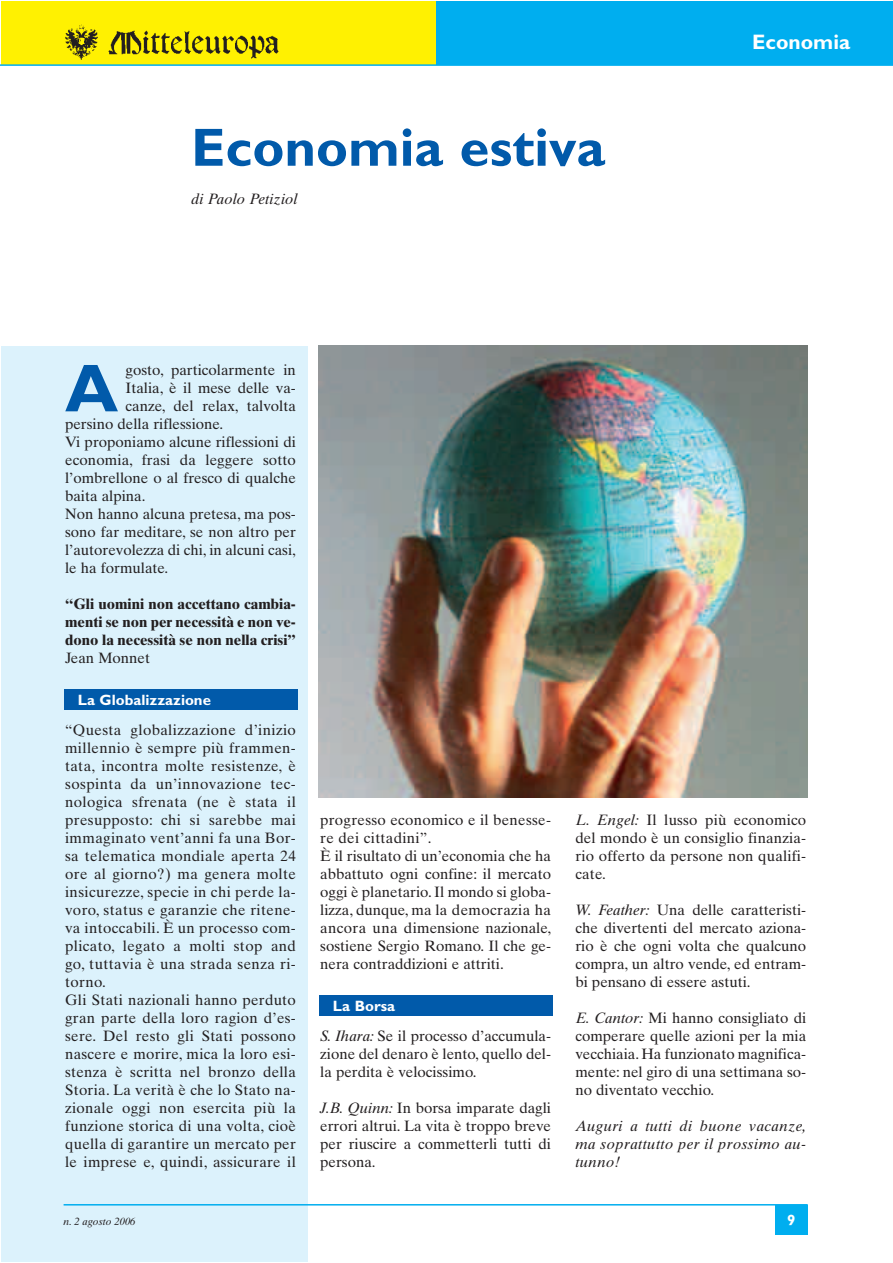
<style>
.page{position:relative;width:893px;height:1263px;background:#fff}
.page>*{position:absolute;margin:0;border:0;box-sizing:border-box;transform-origin:0 0}
.t1{font:700 67.95px "Gill Sans";color:#015aaa}
.t2{font:700 54px "Gill Sans";color:#015aaa}
.t3{font:700 21px "Gill Sans";color:#fff}
.t4{font:15px/18px "Times Ten";letter-spacing:.02em;color:#231f20;text-align:justify}
.t5{font:15px/18px "Times Ten";color:#231f20}
.t6{font:700 15px/18px "Times Ten";color:#231f20;text-align:justify}
.t7{font:italic 15px/18px "Times Ten";letter-spacing:.025em;color:#231f20;text-align:justify}
.t8{font:700 15px "Gill Sans";color:#fff}
.t9{font:italic 15px "Times Ten";color:#231f20}
.t10{font:italic 10.5px "Times Ten";color:#231f20}
.s1{font-style:italic}
</style>
<div class="page">
<div style="left:319px;top:995px;width:234px;height:21px;background:#015aaa"></div>
<div style="left:1px;top:347px;width:306px;height:915px;background:#dcf2fc"></div>
<div style="left:64px;top:689px;width:233px;height:21px;background:#015aaa"></div>
<div style="left:436px;top:1px;width:457px;height:64px;background:#00aeef"></div>
<hr style="left:64px;top:1204px;width:744px;height:1px;background:#00aeef">
<div style="left:775px;top:1205px;width:33px;height:29px;background:#00aeef"></div>
<div style="left:1px;top:1px;width:435px;height:64px;background:#fff101"></div>
<img style="left:108px;top:30px;width:171px;height:29px">
<img style="left:65px;top:24px;width:33px;height:36px">
<hr style="left:1px;top:64px;width:892px;height:2px;background:#00aeef">
<img style="left:319px;top:346px;width:489px;height:452px">
<h2 class="t2" style="left:191px;top:129px;width:415px">Economia estiva</h2>
<p class="t9" style="left:191px;top:193px;width:108px">di Paolo Petiziol</p>
<h3 class="t3" style="left:752px;top:34px;width:99px">Economia</h3>
<h1 class="t1" style="left:65px;top:365px;width:55px">A</h1>
<p class="t5" style="left:126px;top:363px;width:172px">gosto, particolarmente in</p>
<p class="t5" style="left:126px;top:381px;width:172px">Italia, è il mese delle va-</p>
<p class="t5" style="left:126px;top:399px;width:172px">canze, del relax, talvolta</p>
<p class="t5" style="left:65px;top:417px;width:160px">persino della riflessione.</p>
<p class="t5" style="left:65px;top:435px;width:232px">Vi proponiamo alcune riflessioni di</p>
<p class="t4" style="left:65px;top:453px;width:232px">economia, frasi da leggere sotto</p>
<p class="t5" style="left:65px;top:471px;width:232px">l’ombrellone o al fresco di qualche</p>
<p class="t5" style="left:65px;top:489px;width:82px">baita alpina.</p>
<p class="t5" style="left:65px;top:507px;width:232px">Non hanno alcuna pretesa, ma pos-</p>
<p class="t5" style="left:65px;top:525px;width:232px">sono far meditare, se non altro per</p>
<p class="t5" style="left:65px;top:543px;width:232px">l’autorevolezza di chi, in alcuni casi,</p>
<p class="t5" style="left:65px;top:561px;width:105px">le ha formulate.</p>
<p class="t6" style="left:65px;top:597px;width:232px">“Gli uomini non accettano cambia&shy;menti se non per necessità e non ve&shy;dono la necessità se non nella crisi”</p>
<p class="t5" style="left:65px;top:651px;width:87px">Jean Monnet</p>
<p class="t8" style="left:78px;top:694px;width:135px">La Globalizzazione</p>
<p class="t4" style="left:65px;top:723px;width:232px;text-align:left">“Questa globalizzazione d’inizio millennio è sempre più frammen&shy;tata, incontra molte resistenze, è sospinta da un’innovazione tec&shy;nologica sfrenata (ne è stata il presupposto: chi si sarebbe mai immaginato vent’anni fa una Bor&shy;sa telematica mondiale aperta 24 ore al giorno?) ma genera molte insicurezze, specie in chi perde la&shy;voro, status e garanzie che ritene&shy;va intoccabili. È un processo com&shy;plicato, legato a molti stop and go, tuttavia è una strada senza ri&shy;torno.<br>Gli Stati nazionali hanno perduto gran parte della loro ragion d’es&shy;sere. Del resto gli Stati possono nascere e morire, mica la loro esi&shy;stenza è scritta nel bronzo della<br>Storia. La verità è che lo Stato na&shy;zionale oggi non esercita più la funzione storica di una volta, cioè quella di garantire un mercato per le imprese e, quindi, assicurare il</p>
<p class="t5" style="left:320px;top:813px;width:232px">progresso economico e il benesse&shy;re dei cittadini”.<br>È il risultato di un’economia che ha abbattuto ogni confine: il mercato oggi è planetario. Il mondo si globa&shy;lizza, dunque, ma la democrazia ha ancora una dimensione nazionale, sostiene Sergio Romano. Il che ge&shy;nera contraddizioni e attriti.</p>
<p class="t8" style="left:333px;top:1000px;width:64px">La Borsa</p>
<p class="t4" style="left:320px;top:1029px;width:232px"><span class="s1">S. Ihara:</span> Se il processo d’accumula&shy;zione del denaro è lento, quello del&shy;la perdita è velocissimo.</p>
<p class="t4" style="left:320px;top:1101px;width:232px"><span class="s1">J.B. Quinn:</span> In borsa imparate dagli errori altrui. La vita è troppo breve per riuscire a commetterli tutti di persona.</p>
<p class="t4" style="left:575px;top:813px;width:232px"><span class="s1">L. Engel:</span> Il lusso più economico del mondo è un consiglio finanzia&shy;rio offerto da persone non qualifi&shy;cate.</p>
<p class="t4" style="left:575px;top:903px;width:232px"><span class="s1">W. Feather:</span> Una delle caratteristi&shy;che divertenti del mercato aziona&shy;rio è che ogni volta che qualcuno compra, un altro vende, ed entram&shy;bi pensano di essere astuti.</p>
<p class="t4" style="left:575px;top:1011px;width:232px"><span class="s1">E. Cantor:</span> Mi hanno consigliato di comperare quelle azioni per la mia vecchiaia. Ha funzionato magnifica&shy;mente: nel giro di una settimana so&shy;no diventato vecchio.</p>
<p class="t7" style="left:575px;top:1119px;width:232px">Auguri a tutti di buone vacanze, ma soprattutto per il prossimo au&shy;tunno!</p>
<p class="t10" style="left:64px;top:1217px;width:73px">n. 2 agosto 2006</p>
<p class="t8" style="left:787px;top:1214px;width:10px">9</p>
</div>
